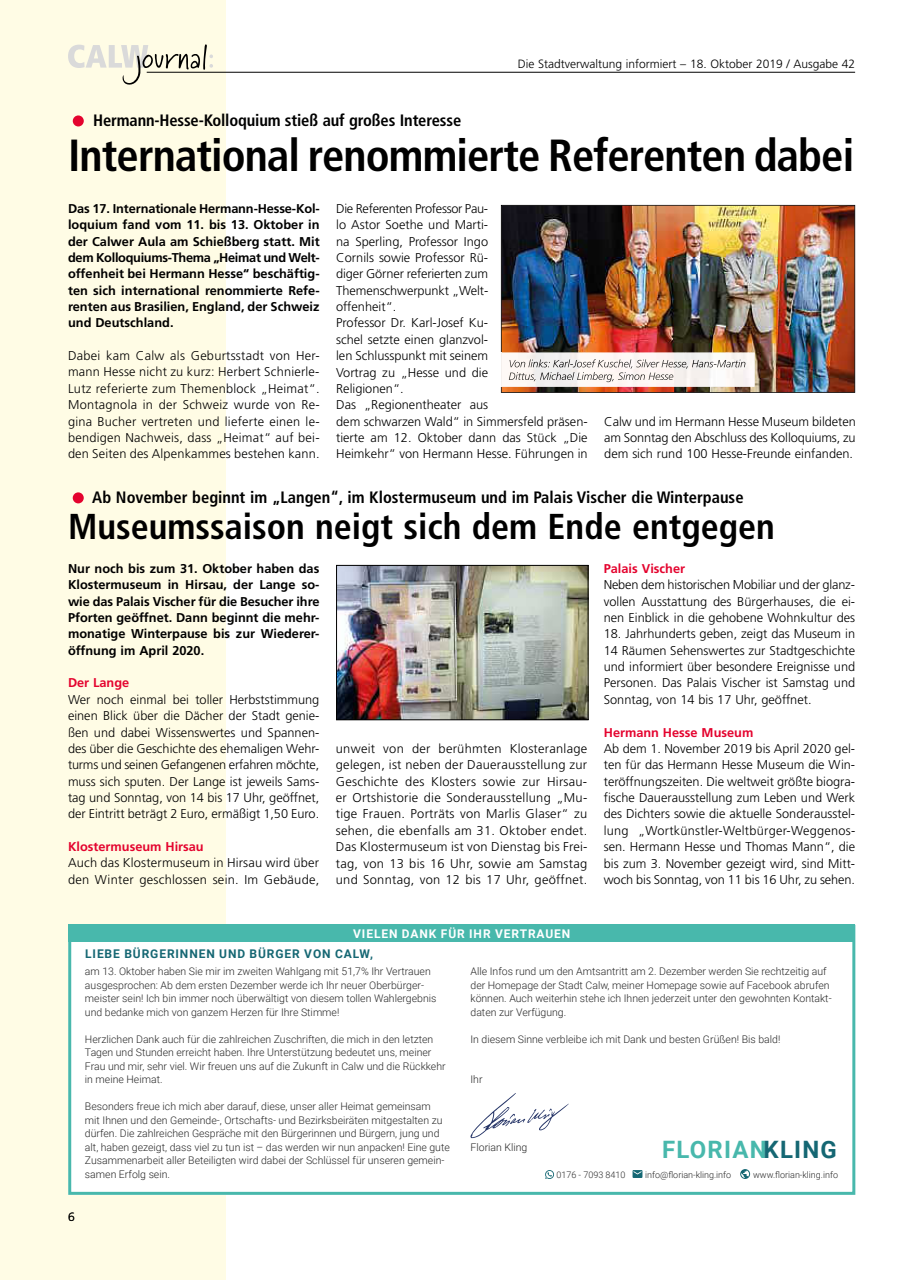
<style>
.page{position:relative;width:902px;height:1280px;background:#fff}
.page>*{position:absolute;margin:0;border:0;box-sizing:border-box;transform-origin:0 0}
.t1{font:700 condensed 45px "Frutiger LT Pro";letter-spacing:-.02em;color:#000}
.t2{font:700 condensed 36px "Frutiger LT Pro";color:#000}
.t3{font:700 24px "Roboto";letter-spacing:.05em;color:#48b8ac}
.t4{font:700 condensed 16.5px "Frutiger LT Pro";color:#000}
.t5{font:300 12.75px/16.4px "Frutiger LT Pro";color:#000;text-align:justify}
.t6{font:700 12.75px/16.4px "Frutiger LT Pro";color:#000;text-align:justify}
.t7{font:700 12.75px "Frutiger LT Pro";color:#e4032e}
.t8{font:300 12px "Frutiger LT Pro";color:#000}
.t9{font:700 12px "Roboto";letter-spacing:.075em;color:#156773}
.t10{font:700 12px "Roboto";letter-spacing:.075em;color:#fff}
.t11{font:300 10.5px/13.5px "Roboto";color:#272727}
.t12{font:300 9px "Roboto";color:#272727}
.s1{color:#156773}
</style>
<div class="page">
<div style="left:0;top:0;width:225px;height:1280px;background:#fffce5"></div>
<svg style="left:68px;top:44px;width:145px;height:41px"></svg>
<hr style="left:147px;top:72px;width:708px;height:1px;background:#000">
<div style="left:73px;top:115px;width:11px;height:11px;background:#e4032e;border-radius:50%"></div>
<div style="left:73px;top:492px;width:11px;height:11px;background:#e4032e;border-radius:50%"></div>
<img style="left:338px;top:567px;width:248px;height:151px">
<div style="left:336px;top:565px;width:252px;height:155px;border:1px solid #000"></div>
<img style="left:501px;top:205px;width:354px;height:188px">
<div style="left:68px;top:925px;width:787px;height:270px;background:#fff"></div>
<svg style="left:470px;top:1093px;width:98px;height:45px"></svg>
<div style="left:68px;top:925px;width:787px;height:270px;border:3px solid #48b8ac"></div>
<div style="left:68px;top:925px;width:787px;height:17px;background:#48b8ac"></div>
<svg style="left:740px;top:1169px;width:10px;height:10px"></svg>
<svg style="left:632px;top:1170px;width:10px;height:8px"></svg>
<svg style="left:545px;top:1170px;width:9px;height:9px"></svg>
<img style="left:502px;top:353px;width:252px;height:34px">
<hr style="left:501px;top:353px;width:1px;height:34px;background:#f6f6f6">
<img style="left:509px;top:359px;width:237px;height:10px">
<img style="left:509px;top:372px;width:164px;height:10px">
<p class="t8" style="left:518px;top:57px;width:339px">Die Stadtverwaltung informiert – 18. Oktober 2019 / Ausgabe 42</p>
<p class="t4" style="left:93px;top:111px;width:369px">Hermann-Hesse-Kolloquium stieß auf großes Interesse</p>
<h1 class="t1" style="left:68px;top:129px;width:787px">International renommierte Referenten dabei</h1>
<p class="t6" style="left:68px;top:200px;width:253px">Das 17. Internationale Hermann-Hesse-Kol&shy;loquium fand vom 11. bis 13. Oktober in der Calwer Aula am Schießberg statt. Mit dem Kolloquiums-Thema „Heimat und Welt&shy;offenheit bei Hermann Hesse“ beschäftig&shy;ten sich international renommierte Refe&shy;renten aus Brasilien, England, der Schweiz und Deutschland.</p>
<p class="t5" style="left:68px;top:348px;width:253px">Dabei kam Calw als Geburtsstadt von Her&shy;mann Hesse nicht zu kurz: Herbert Schnierle-Lutz referierte zum Themenblock „Heimat“.<br>Montagnola in der Schweiz wurde von Re&shy;gina Bucher vertreten und lieferte einen le&shy;bendigen Nachweis, dass „Heimat“ auf bei&shy;den Seiten des Alpenkammes bestehen kann.</p>
<p class="t5" style="left:336px;top:200px;width:253px;text-align:left">Die Referenten Professor Pau-<br>lo Astor Soethe und Marti-<br>na Sperling, Professor Ingo<br>Cornils sowie Professor Rü-<br>diger Görner referierten zum<br>Themenschwerpunkt „Welt-<br>offenheit“.<br>Professor Dr. Karl-Josef Ku-<br>schel setzte einen glanzvol-<br>len Schlusspunkt mit seinem<br>Vortrag zu „Hesse und die<br>Religionen“.<br>Das „Regionentheater aus<br>dem schwarzen Wald“ in Simmersfeld präsen&shy;tierte am 12. Oktober dann das Stück „Die<br>Heimkehr“ von Hermann Hesse. Führungen in</p>
<p class="t5" style="left:604px;top:413px;width:253px">Calw und im Hermann Hesse Museum bildeten am Sonntag den Abschluss des Kolloquiums, zu dem sich rund 100 Hesse-Freunde einfanden.</p>
<p class="t4" style="left:92px;top:488px;width:652px">Ab November beginnt im „Langen“, im Klostermuseum und im Palais Vischer die Winterpause</p>
<h2 class="t2" style="left:68px;top:506px;width:708px">Museumssaison neigt sich dem Ende entgegen</h2>
<p class="t6" style="left:68px;top:560px;width:253px">Nur noch bis zum 31. Oktober haben das Klostermuseum in Hirsau, der Lange so&shy;wie das Palais Vischer für die Besucher ihre Pforten geöffnet. Dann beginnt die mehr&shy;monatige Winterpause bis zur Wiederer&shy;öffnung im April 2020.</p>
<p class="t7" style="left:68px;top:675px;width:63px">Der Lange</p>
<p class="t5" style="left:68px;top:691px;width:253px">Wer noch einmal bei toller Herbststimmung einen Blick über die Dächer der Stadt genie&shy;ßen und dabei Wissenswertes und Spannen&shy;des über die Geschichte des ehemaligen Wehr&shy;turms und seinen Gefangenen erfahren möchte, muss sich sputen. Der Lange ist jeweils Sams&shy;tag und Sonntag, von 14 bis 17 Uhr, geöffnet, der Eintritt beträgt 2 Euro, ermäßigt 1,50 Euro.</p>
<p class="t7" style="left:68px;top:839px;width:137px">Klostermuseum Hirsau</p>
<p class="t5" style="left:68px;top:855px;width:253px">Auch das Klostermuseum in Hirsau wird über den Winter geschlossen sein. Im Gebäude,</p>
<p class="t5" style="left:336px;top:740px;width:253px">unweit von der berühmten Klosteranlage gelegen, ist neben der Dauerausstellung zur Geschichte des Klosters sowie zur Hirsau&shy;er Ortshistorie die Sonderausstellung „Mu&shy;tige Frauen. Porträts von Marlis Glaser“ zu sehen, die ebenfalls am 31. Oktober endet.<br>Das Klostermuseum ist von Dienstag bis Frei&shy;tag, von 13 bis 16 Uhr, sowie am Samstag und Sonntag, von 12 bis 17 Uhr, geöffnet.</p>
<p class="t10" style="left:353px;top:925px;width:219px">VIELEN DANK FÜR IHR VERTRAUEN</p>
<p class="t9" style="left:85px;top:945px;width:289px">LIEBE BÜRGERINNEN UND BÜRGER VON CALW,</p>
<p class="t7" style="left:603px;top:561px;width:83px">Palais Vischer</p>
<p class="t5" style="left:603px;top:577px;width:253px">Neben dem historischen Mobiliar und der glanz&shy;vollen Ausstattung des Bürgerhauses, die ei&shy;nen Einblick in die gehobene Wohnkultur des</p>
<p class="t5" style="left:603px;top:626px;width:253px">18. Jahrhunderts geben, zeigt das Museum in 14 Räumen Sehenswertes zur Stadtgeschichte und informiert über besondere Ereignisse und Personen. Das Palais Vischer ist Samstag und Sonntag, von 14 bis 17 Uhr, geöffnet.</p>
<p class="t7" style="left:603px;top:724px;width:151px">Hermann Hesse Museum</p>
<p class="t5" style="left:603px;top:740px;width:253px">Ab dem 1. November 2019 bis April 2020 gel&shy;ten für das Hermann Hesse Museum die Win&shy;teröffnungszeiten. Die weltweit größte biogra&shy;fische Dauerausstellung zum Leben und Werk des Dichters sowie die aktuelle Sonderausstel&shy;lung „Wortkünstler-Weltbürger-Weggenos&shy;sen. Hermann Hesse und Thomas Mann“, die bis zum 3. November gezeigt wird, sind Mitt&shy;woch bis Sonntag, von 11 bis 16 Uhr, zu sehen.</p>
<p class="t11" style="left:85px;top:964px;width:353px">am 13. Oktober haben Sie mir im zweiten Wahlgang mit 51,7% Ihr Vertrauen ausgesprochen: Ab dem ersten Dezember werde ich Ihr neuer Oberbürger&shy;meister sein! Ich bin immer noch überwältigt von diesem tollen Wahlergebnis und bedanke mich von ganzem Herzen für Ihre Stimme!</p>
<p class="t11" style="left:85px;top:1032px;width:362px">Herzlichen Dank auch für die zahlreichen Zuschriften, die mich in den letzten Tagen und Stunden erreicht haben. Ihre Unterstützung bedeutet uns, meiner Frau und mir, sehr viel. Wir freuen uns auf die Zukunft in Calw und die Rückkehr in meine Heimat.</p>
<p class="t11" style="left:85px;top:1099px;width:366px">Besonders freue ich mich aber darauf, diese, unser aller Heimat gemeinsam<br>mit Ihnen und den Gemeinde-, Ortschafts- und Bezirksbeiräten mitgestalten zu dürfen. Die zahlreichen Gespräche mit den Bürgerinnen und Bürgern, jung und alt, haben gezeigt, dass viel zu tun ist – das werden wir nun anpacken! Eine gute Zusammenarbeit aller Beteiligten wird dabei der Schlüssel für unseren gemein&shy;samen Erfolg sein.</p>
<p class="t8" style="left:68px;top:1210px;width:8px">6</p>
<p class="t11" style="left:470px;top:964px;width:362px">Alle Infos rund um den Amtsantritt am 2. Dezember werden Sie rechtzeitig auf der Homepage der Stadt Calw, meiner Homepage sowie auf Facebook abrufen können. Auch weiterhin stehe ich Ihnen jederzeit unter den gewohnten Kontakt&shy;daten zur Verfügung.</p>
<p class="t11" style="left:470px;top:1032px;width:311px">In diesem Sinne verbleibe ich mit Dank und besten Grüßen! Bis bald!</p>
<p class="t11" style="left:470px;top:1072px;width:14px">Ihr</p>
<p class="t11" style="left:470px;top:1140px;width:58px">Florian Kling</p>
<h3 class="t3" style="left:662px;top:1132px;width:176px">FLORIAN<span class="s1">KLING</span></h3>
<p class="t12" style="left:556px;top:1168px;width:70px">0176 - 7093 8410</p>
<p class="t12" style="left:645px;top:1168px;width:88px">info@florian-kling.info</p>
<p class="t12" style="left:753px;top:1168px;width:86px">www.florian-kling.info</p>
</div>
